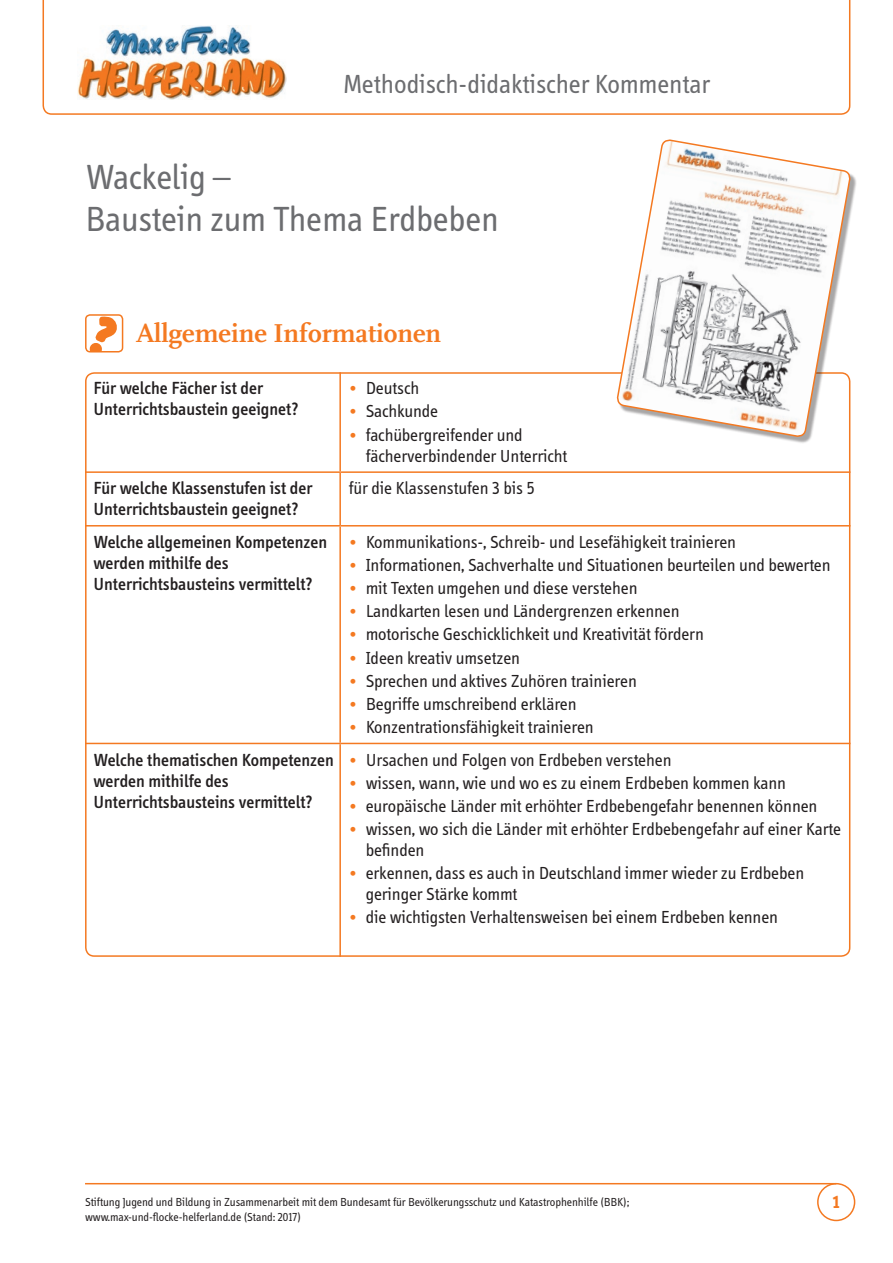
<style>
.page{position:relative;width:893px;height:1263px;background:#fff}
.page>*{position:absolute;margin:0;border:0;box-sizing:border-box;transform-origin:0 0}
.t1{font:36px/42px "Info";color:#6c6d70}
.t2{font:27px "Info";color:#6c6d70}
.t3{font:700 27px "Scala";color:#f47921}
.t4{font:18px/21px "Info";color:#231f20}
.t5{font:500 18px/21px "Info";letter-spacing:.005em;color:#231f20}
.t6{font:700 18px "Info";color:#f47921}
.t7{font:12px/15px "Info";color:#231f20}
.s1{color:#f47921}
</style>
<div class="page">
<div style="left:817px;top:1183px;width:38px;height:38px;border:2px solid #f47921;border-radius:50%"></div>
<hr style="left:85px;top:1183px;width:751px;height:1px;background:#f47921">
<svg style="left:43px;top:0;width:807px;height:115px"></svg>
<img style="left:78px;top:26px;width:208px;height:74px">
<svg style="left:89px;top:317px;width:28px;height:32px"></svg>
<div style="left:85px;top:314px;width:38px;height:38px;border:2px solid #f47921;border-radius:4px"></div>
<hr style="left:339px;top:372px;width:2px;height:99px;background:#f47921">
<hr style="left:85px;top:471px;width:255px;height:2px;background:#f47921">
<hr style="left:340px;top:471px;width:510px;height:2px;background:#f47921">
<hr style="left:339px;top:473px;width:2px;height:52px;background:#f47921">
<hr style="left:85px;top:525px;width:255px;height:1px;background:#f47921">
<hr style="left:340px;top:525px;width:510px;height:1px;background:#f47921">
<hr style="left:339px;top:526px;width:2px;height:217px;background:#f47921">
<hr style="left:85px;top:743px;width:255px;height:1px;background:#f47921">
<hr style="left:340px;top:743px;width:510px;height:1px;background:#f47921">
<hr style="left:339px;top:744px;width:2px;height:213px;background:#f47921">
<div style="left:619px;top:141px;width:238px;height:302px;background:#231f20;opacity:.4"></div>
<svg style="left:616px;top:139px;width:235px;height:299px"></svg>
<h2 class="t2" style="left:343px;top:69px;width:368px">Methodisch-didaktischer Kommentar</h2>
<h1 class="t1" style="left:85px;top:156px;width:415px">Wackelig –<br>Baustein zum Thema Erdbeben</h1>
<h2 class="t3" style="left:136px;top:318px;width:307px">Allgemeine Informationen</h2>
<p class="t5" style="left:94px;top:378px;width:206px">Für welche Fächer ist der<br>Unterrichtsbaustein geeignet?</p>
<p class="t4" style="left:349px;top:378px;width:72px"><span class="s1">•</span> Deutsch</p>
<p class="t4" style="left:349px;top:401px;width:91px"><span class="s1">•</span> Sachkunde</p>
<p class="t4" style="left:366px;top:424px;width:203px;text-indent:-17px"><span class="s1">•</span> fachübergreifender und fächerverbindender Unterricht</p>
<p class="t5" style="left:94px;top:478px;width:220px">Für welche Klassenstufen ist der<br>Unterrichtsbaustein geeignet?</p>
<p class="t4" style="left:349px;top:478px;width:188px">für die Klassenstufen 3 bis 5</p>
<p class="t5" style="left:94px;top:531px;width:235px">Welche allgemeinen Kompetenzen werden mithilfe des<br>Unterrichtsbausteins vermittelt?</p>
<p class="t4" style="left:349px;top:532px;width:389px"><span class="s1">•</span> Kommunikations-, Schreib- und Lesefähigkeit trainieren</p>
<p class="t4" style="left:349px;top:555px;width:483px"><span class="s1">•</span> Informationen, Sachverhalte und Situationen beurteilen und bewerten</p>
<p class="t4" style="left:349px;top:578px;width:290px"><span class="s1">•</span> mit Texten umgehen und diese verstehen</p>
<p class="t4" style="left:349px;top:601px;width:332px"><span class="s1">•</span> Landkarten lesen und Ländergrenzen erkennen</p>
<p class="t4" style="left:349px;top:624px;width:357px"><span class="s1">•</span> motorische Geschicklichkeit und Kreativität fördern</p>
<p class="t4" style="left:349px;top:647px;width:173px"><span class="s1">•</span> Ideen kreativ umsetzen</p>
<p class="t4" style="left:349px;top:670px;width:290px"><span class="s1">•</span> Sprechen und aktives Zuhören trainieren</p>
<p class="t4" style="left:349px;top:693px;width:229px"><span class="s1">•</span> Begriffe umschreibend erklären</p>
<p class="t4" style="left:349px;top:717px;width:246px"><span class="s1">•</span> Konzentrationsfähigkeit trainieren</p>
<p class="t5" style="left:94px;top:749px;width:242px">Welche thematischen Kompetenzen werden mithilfe des<br>Unterrichtsbausteins vermittelt?</p>
<p class="t4" style="left:349px;top:749px;width:324px"><span class="s1">•</span> Ursachen und Folgen von Erdbeben verstehen</p>
<p class="t4" style="left:349px;top:772px;width:439px"><span class="s1">•</span> wissen, wann, wie und wo es zu einem Erdbeben kommen kann</p>
<p class="t4" style="left:349px;top:796px;width:470px"><span class="s1">•</span> europäische Länder mit erhöhter Erdbebengefahr benennen können</p>
<p class="t4" style="left:366px;top:819px;width:477px;text-indent:-17px"><span class="s1">•</span> wissen, wo sich die Länder mit erhöhter Erdbebengefahr auf einer Karte befinden</p>
<p class="t4" style="left:366px;top:863px;width:440px;text-indent:-17px"><span class="s1">•</span> erkennen, dass es auch in Deutschland immer wieder zu Erdbeben geringer Stärke kommt</p>
<p class="t4" style="left:349px;top:907px;width:431px"><span class="s1">•</span> die wichtigsten Verhaltensweisen bei einem Erdbeben kennen</p>
<p class="t7" style="left:85px;top:1194px;width:546px">Stiftung Jugend und Bildung in Zusammenarbeit mit dem Bundesamt für Bevölkerungsschutz und Katastrophenhilfe (BBK); www.max-und-flocke-helferland.de (Stand: 2017)</p>
<p class="t6" style="left:832px;top:1191px;width:10px">1</p>
</div>
